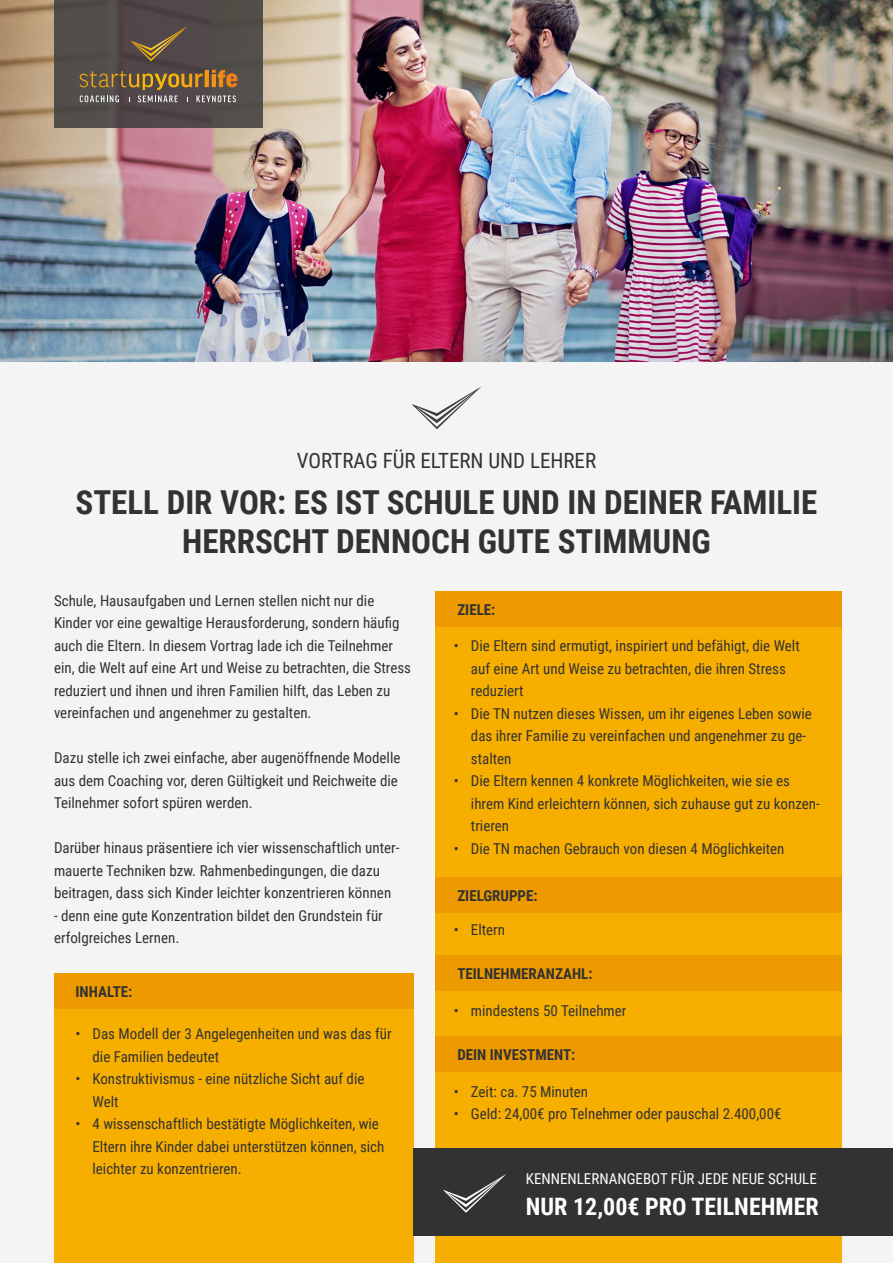
<style>
.page{position:relative;width:893px;height:1263px;background:#f5f4f4}
.page>*{position:absolute;margin:0;border:0;box-sizing:border-box;transform-origin:0 0}
.t1{font:700 33px/39.6px "Roboto Condensed";color:#333232;text-align:center}
.t2{font:700 24px "Roboto Condensed";color:#fff}
.t3{font:21px "Roboto Condensed";color:#333232}
.t4{font:15px/22.5px "Roboto Condensed";color:#333232}
.t5{font:700 15px "Roboto Condensed";color:#333232}
.t6{font:15px "Roboto Condensed";color:#fff}
</style>
<div class="page">
<div style="left:436px;top:591px;width:406px;height:672px;background:#f6ae01"></div>
<div style="left:54px;top:974px;width:360px;height:289px;background:#f6ae01"></div>
<img style="left:0;top:0;width:893px;height:361px">
<div style="left:54px;top:0;width:209px;height:128px;background:#524c4a"></div>
<svg style="left:79px;top:70px;width:158px;height:32px"></svg>
<svg style="left:130px;top:26px;width:57px;height:35px"></svg>
<svg style="left:411px;top:387px;width:70px;height:42px"></svg>
<div style="left:414px;top:1148px;width:479px;height:87px;background:#333232"></div>
<svg style="left:443px;top:1174px;width:63px;height:39px"></svg>
<div style="left:54px;top:974px;width:360px;height:35px;background:#ec9a00"></div>
<div style="left:436px;top:591px;width:406px;height:35px;background:#ec9a00"></div>
<div style="left:436px;top:877px;width:406px;height:35px;background:#ec9a00"></div>
<div style="left:436px;top:956px;width:406px;height:35px;background:#ec9a00"></div>
<div style="left:436px;top:1036px;width:406px;height:35px;background:#ec9a00"></div>
<h3 class="t3" style="left:297px;top:445px;width:301px">VORTRAG FÜR ELTERN UND LEHRER</h3>
<h1 class="t1" style="left:76px;top:481px;width:743px">STELL DIR VOR: ES IST SCHULE UND IN DEINER FAMILIE<br>HERRSCHT DENNOCH GUTE STIMMUNG</h1>
<p class="t4" style="left:54px;top:588px;width:359px">Schule, Hausaufgaben und Lernen stellen nicht nur die Kinder vor eine gewaltige Herausforderung, sondern häufig auch die Eltern. In diesem Vortrag lade ich die Teilnehmer ein, die Welt auf eine Art und Weise zu betrachten, die Stress reduziert und ihnen und ihren Familien hilft, das Leben zu vereinfachen und angenehmer zu gestalten.</p>
<p class="t4" style="left:54px;top:746px;width:348px">Dazu stelle ich zwei einfache, aber augenöffnende Modelle aus dem Coaching vor, deren Gültigkeit und Reichweite die<br>Teilnehmer sofort spüren werden.</p>
<p class="t4" style="left:54px;top:836px;width:347px">Darüber hinaus präsentiere ich vier wissenschaftlich unter&shy;mauerte Techniken bzw. Rahmenbedingungen, die dazu beitragen, dass sich Kinder leichter konzentrieren können</p>
<p class="t4" style="left:54px;top:903px;width:330px">- denn eine gute Konzentration bildet den Grundstein für erfolgreiches Lernen.</p>
<p class="t5" style="left:75px;top:982px;width:58px">INHALTE:</p>
<p class="t4" style="left:92px;top:1022px;width:301px;text-indent:-17px">• Das Modell der 3 Angelegenheiten und was das für die Familien bedeutet</p>
<p class="t4" style="left:92px;top:1067px;width:274px;text-indent:-17px">• Konstruktivismus - eine nützliche Sicht auf die<br>Welt</p>
<p class="t4" style="left:92px;top:1112px;width:293px;text-indent:-17px">• 4 wissenschaftlich bestätigte Möglichkeiten, wie<br>Eltern ihre Kinder dabei unterstützen können, sich leichter zu konzentrieren.</p>
<p class="t5" style="left:457px;top:599px;width:40px">ZIELE:</p>
<p class="t4" style="left:471px;top:634px;width:330px;text-indent:-17px">• Die Eltern sind ermutigt, inspiriert und befähigt, die Welt auf eine Art und Weise zu betrachten, die ihren Stress reduziert</p>
<p class="t4" style="left:471px;top:702px;width:342px;text-indent:-17px">• Die TN nutzen dieses Wissen, um ihr eigenes Leben sowie das ihrer Familie zu vereinfachen und angenehmer zu ge&shy;stalten</p>
<p class="t4" style="left:471px;top:769px;width:350px;text-indent:-17px">• Die Eltern kennen 4 konkrete Möglichkeiten, wie sie es ihrem Kind erleichtern können, sich zuhause gut zu konzen&shy;trieren</p>
<p class="t4" style="left:454px;top:837px;width:332px">• Die TN machen Gebrauch von diesen 4 Möglichkeiten</p>
<p class="t5" style="left:457px;top:885px;width:82px">ZIELGRUPPE:</p>
<p class="t4" style="left:454px;top:918px;width:53px">• Eltern</p>
<p class="t5" style="left:457px;top:963px;width:137px">TEILNEHMERANZAHL:</p>
<p class="t4" style="left:454px;top:999px;width:174px">• mindestens 50 Teilnehmer</p>
<p class="t5" style="left:457px;top:1044px;width:120px">DEIN INVESTMENT:</p>
<p class="t4" style="left:454px;top:1080px;width:136px">• Zeit: ca. 75 Minuten</p>
<p class="t4" style="left:454px;top:1102px;width:329px">• Geld: 24,00€ pro Telnehmer oder pauschal 2.400,00€</p>
<p class="t6" style="left:526px;top:1168px;width:292px">KENNENLERNANGEBOT FÜR JEDE NEUE SCHULE</p>
<h2 class="t2" style="left:526px;top:1189px;width:294px">NUR 12,00€ PRO TEILNEHMER</h2>
</div>
